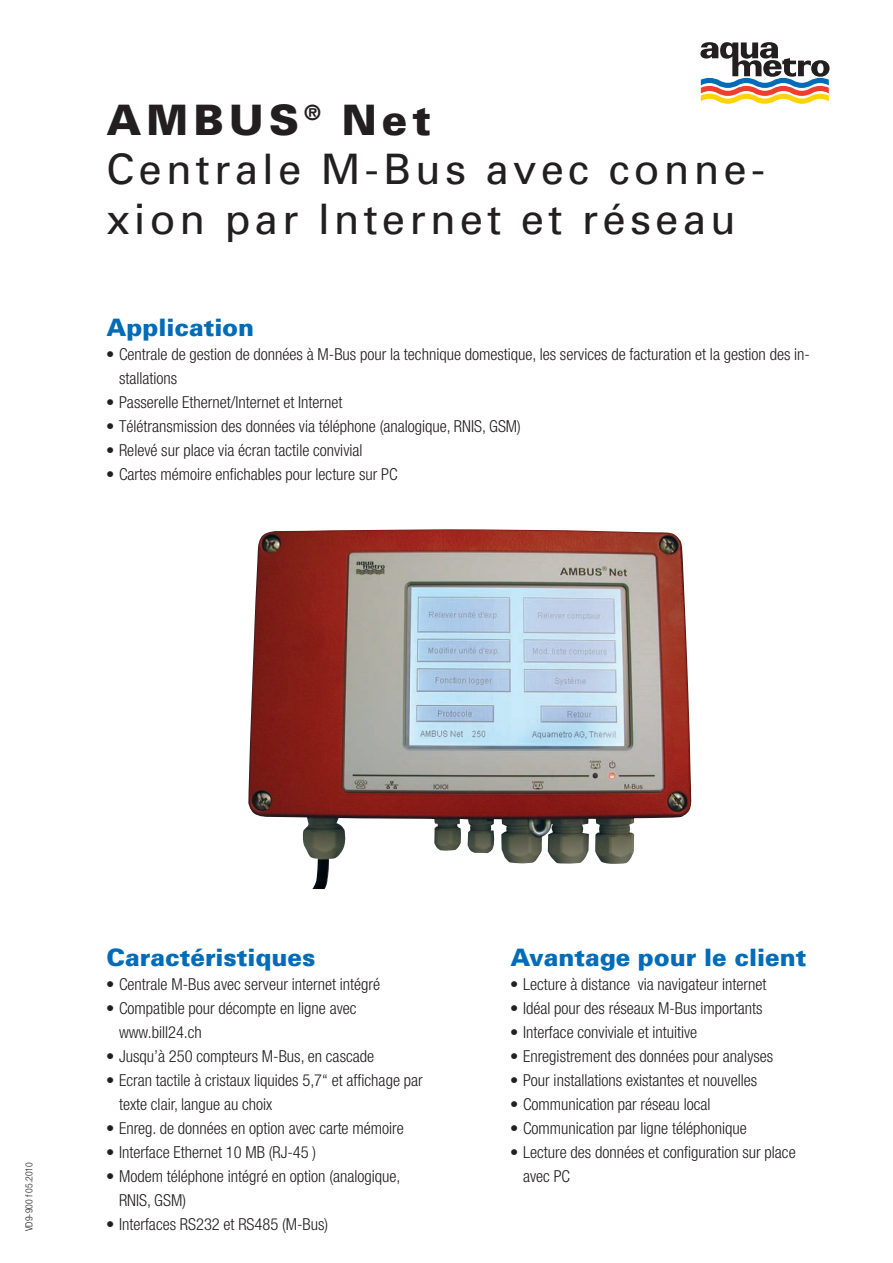
<style>
.page{position:relative;width:893px;height:1263px;background:#fff}
.page>*{position:absolute;margin:0;border:0;box-sizing:border-box;transform-origin:0 0}
.t1{font:42px/49.5px "Univers";letter-spacing:.1em;color:#231f20}
.t2{font:900 24px "Univers";color:#006cb7}
.t3{font:300 condensed 16.5px/24px "Helvetica Neue";color:#231f20}
.t4{font:300 condensed 9.75px "Helvetica Neue";color:#231f20}
.s1{font-weight:900}
</style>
<div class="page">
<svg style="left:700px;top:42px;width:129px;height:62px"></svg>
<img style="left:248px;top:529px;width:444px;height:360px">
<h1 class="t1" style="left:106px;top:99px;width:660px"><span class="s1">AMBUS</span> <sup>®</sup> <span class="s1">Net<br></span>Centrale M-Bus avec conne&shy;xion par Internet et réseau</h1>
<h2 class="t2" style="left:106px;top:319px;width:149px">Application</h2>
<p class="t3" style="left:119px;top:344px;width:692px;text-indent:-13px">• Centrale de gestion de données à M-Bus pour la technique domestique, les services de facturation et la gestion des in&shy;stallations</p>
<p class="t3" style="left:106px;top:392px;width:238px">• Passerelle Ethernet/Internet et Internet</p>
<p class="t3" style="left:106px;top:416px;width:416px">• Télétransmission des données via téléphone (analogique, RNIS, GSM)</p>
<p class="t3" style="left:106px;top:440px;width:258px">• Relevé sur place via écran tactile convivial</p>
<p class="t3" style="left:106px;top:464px;width:293px">• Cartes mémoire enfichables pour lecture sur PC</p>
<p class="t4" style="left:26px;top:1231px;width:70px;rotate:-90deg">VD9-900 f 05.2010</p>
<h2 class="t2" style="left:106px;top:948px;width:211px">Caractéristiques</h2>
<p class="t3" style="left:106px;top:973px;width:275px">• Centrale M-Bus avec serveur internet intégré</p>
<p class="t3" style="left:119px;top:997px;width:239px;text-indent:-13px">• Compatible pour décompte en ligne avec www.bill24.ch</p>
<p class="t3" style="left:106px;top:1045px;width:269px">• Jusqu’à 250 compteurs M-Bus, en cascade</p>
<p class="t3" style="left:119px;top:1069px;width:305px;text-indent:-13px">• Ecran tactile à cristaux liquides 5,7“ et affichage par texte clair, langue au choix</p>
<p class="t3" style="left:106px;top:1117px;width:299px">• Enreg. de données en option avec carte mémoire</p>
<p class="t3" style="left:106px;top:1141px;width:211px">• Interface Ethernet 10 MB (RJ-45 )</p>
<p class="t3" style="left:119px;top:1165px;width:283px;text-indent:-13px">• Modem téléphone intégré en option (analogique,<br>RNIS, GSM)</p>
<p class="t3" style="left:106px;top:1213px;width:223px">• Interfaces RS232 et RS485 (M-Bus)</p>
<h2 class="t2" style="left:510px;top:948px;width:298px">Avantage pour le client</h2>
<p class="t3" style="left:510px;top:973px;width:258px">• Lecture à distance via navigateur internet</p>
<p class="t3" style="left:510px;top:997px;width:254px">• Idéal pour des réseaux M-Bus importants</p>
<p class="t3" style="left:510px;top:1021px;width:188px">• Interface conviviale et intuitive</p>
<p class="t3" style="left:510px;top:1045px;width:265px">• Enregistrement des données pour analyses</p>
<p class="t3" style="left:510px;top:1069px;width:248px">• Pour installations existantes et nouvelles</p>
<p class="t3" style="left:510px;top:1093px;width:202px">• Communication par réseau local</p>
<p class="t3" style="left:510px;top:1117px;width:238px">• Communication par ligne téléphonique</p>
<p class="t3" style="left:523px;top:1141px;width:274px;text-indent:-13px">• Lecture des données et configuration sur place avec PC</p>
</div>
